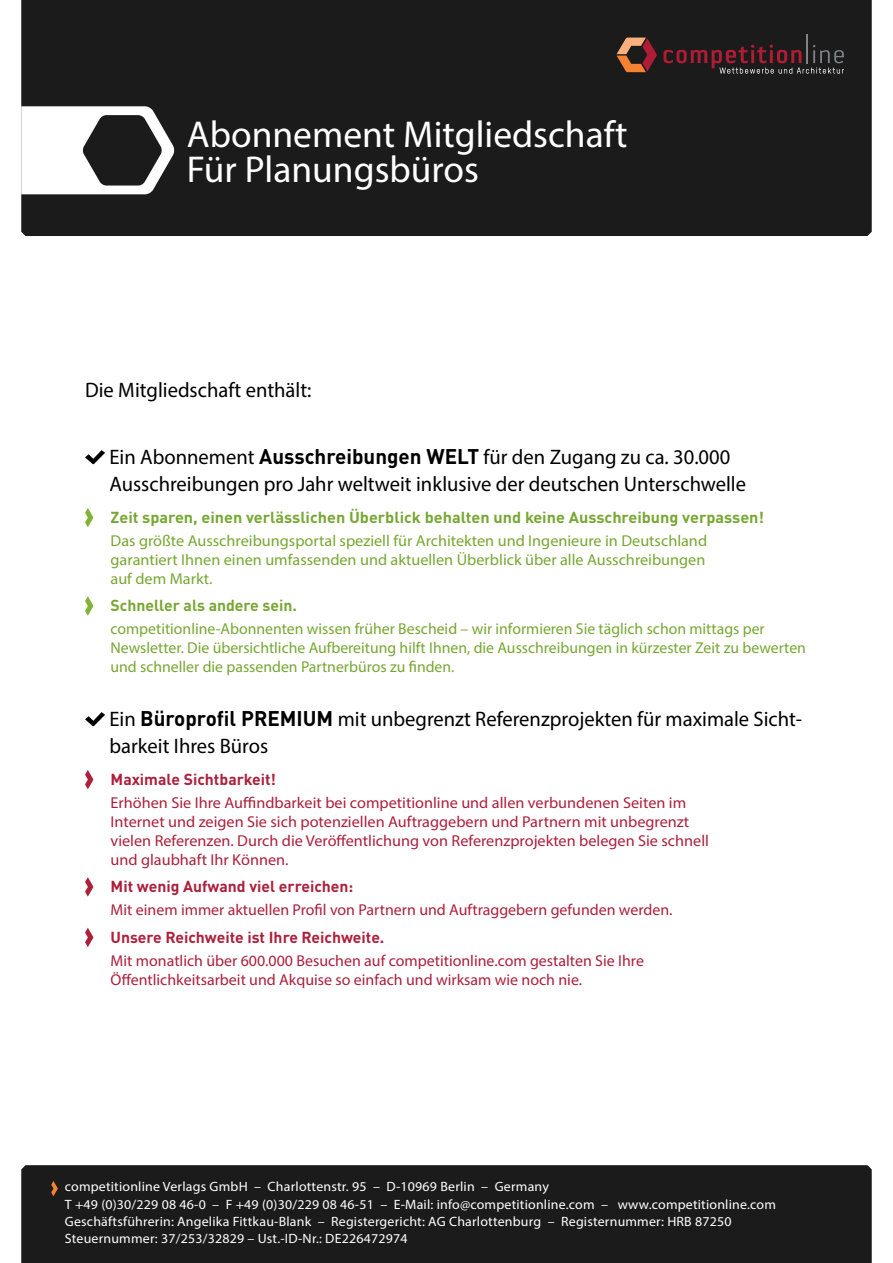
<style>
.page{position:relative;width:893px;height:1263px;background:#fff}
.page>*{position:absolute;margin:0;border:0;box-sizing:border-box;transform-origin:0 0}
.t1{font:37.5px/34.5px "Myriad Pro";color:#fff}
.t2{font:21px/27px "Myriad Pro";color:#000}
.t3{font:15.75px/18.9px "Myriad Pro";color:#ac203c}
.t4{font:15.75px/18.9px "Myriad Pro";color:#77a732;text-align:justify}
.t5{font:700 15.75px "DIN Pro";color:#77a732}
.t6{font:700 15.75px "DIN Pro";color:#ac203c}
.t7{font:13.5px/17.2px "Myriad Pro";letter-spacing:.015em;color:#fff}
.s1{font-family:"DIN Pro";font-weight:700}
</style>
<div class="page">
<svg style="left:85px;top:450px;width:20px;height:14px"></svg>
<svg style="left:85px;top:508px;width:8px;height:19px"></svg>
<svg style="left:85px;top:596px;width:8px;height:20px"></svg>
<svg style="left:85px;top:712px;width:20px;height:14px"></svg>
<svg style="left:85px;top:770px;width:8px;height:19px"></svg>
<svg style="left:85px;top:877px;width:8px;height:19px"></svg>
<svg style="left:85px;top:928px;width:8px;height:19px"></svg>
<div style="left:21px;top:1165px;width:851px;height:98px;background:#1b1b1c"></div>
<svg style="left:51px;top:1181px;width:7px;height:15px"></svg>
<div style="left:21px;top:0;width:851px;height:236px;background:#1b1b1c"></div>
<hr style="left:806px;top:34px;width:2px;height:29px;background:#808285">
<svg style="left:617px;top:38px;width:40px;height:34px"></svg>
<svg style="left:663px;top:45px;width:181px;height:29px;background:#3e262b"></svg>
<svg style="left:21px;top:106px;width:154px;height:88px"></svg>
<h1 class="t1" style="left:187px;top:117px;width:442px">Abonnement Mitgliedschaft<br>Für Planungsbüros</h1>
<h2 class="t2" style="left:85px;top:376px;width:228px">Die Mitgliedschaft enthält:</h2>
<h2 class="t2" style="left:109px;top:443px;width:638px">Ein Abonnement <span class="s1">Ausschreibungen WELT</span> für den Zugang zu ca. 30.000<br>Ausschreibungen pro Jahr weltweit inklusive der deutschen Unterschwelle</h2>
<p class="t5" style="left:111px;top:504px;width:655px">Zeit sparen, einen verlässlichen Überblick behalten und keine Ausschreibung verpassen!</p>
<p class="t4" style="left:111px;top:531px;width:598px">Das größte Ausschreibungsportal speziell für Architekten und Ingenieure in Deutschland garantiert Ihnen einen umfassenden und aktuellen Überblick über alle Ausschreibungen auf dem Markt.</p>
<p class="t5" style="left:111px;top:592px;width:188px">Schneller als andere sein.</p>
<p class="t4" style="left:111px;top:619px;width:697px;text-align:left">competitionline-Abonnenten wissen früher Bescheid – wir informieren Sie täglich schon mittags per<br>Newsletter. Die übersichtliche Aufbereitung hilft Ihnen, die Ausschreibungen in kürzester Zeit zu bewerten und schneller die passenden Partnerbüros zu finden.</p>
<h2 class="t2" style="left:109px;top:705px;width:694px">Ein <span class="s1">Büroprofil PREMIUM</span> mit unbegrenzt Referenzprojekten für maximale Sicht&shy;barkeit Ihres Büros</h2>
<p class="t6" style="left:111px;top:766px;width:167px">Maximale Sichtbarkeit!</p>
<p class="t3" style="left:111px;top:793px;width:600px">Erhöhen Sie Ihre Auffindbarkeit bei competitionline und allen verbundenen Seiten im Internet und zeigen Sie sich potenziellen Auftraggebern und Partnern mit unbegrenzt vielen Referenzen. Durch die Veröffentlichung von Referenzprojekten belegen Sie schnell und glaubhaft Ihr Können.</p>
<p class="t6" style="left:111px;top:873px;width:244px">Mit wenig Aufwand viel erreichen:</p>
<p class="t3" style="left:111px;top:900px;width:563px">Mit einem immer aktuellen Profil von Partnern und Auftraggebern gefunden werden.</p>
<p class="t6" style="left:111px;top:924px;width:275px">Unsere Reichweite ist Ihre Reichweite.</p>
<p class="t3" style="left:111px;top:951px;width:535px">Mit monatlich über 600.000 Besuchen auf competitionline.com gestalten Sie Ihre<br>Öffentlichkeitsarbeit und Akquise so einfach und wirksam wie noch nie.</p>
<p class="t7" style="left:65px;top:1178px;width:713px">competitionline Verlags GmbH – Charlottenstr. 95 – D-10969 Berlin – Germany<br>T +49 (0)30/229 08 46-0 – F +49 (0)30/229 08 46-51 – E-Mail: info@competitionline.com – www.competitionline.com Geschäftsführerin: Angelika Fittkau-Blank – Registergericht: AG Charlottenburg – Registernummer: HRB 87250<br>Steuernummer: 37/253/32829 – Ust.-ID-Nr.: DE226472974</p>
</div>
